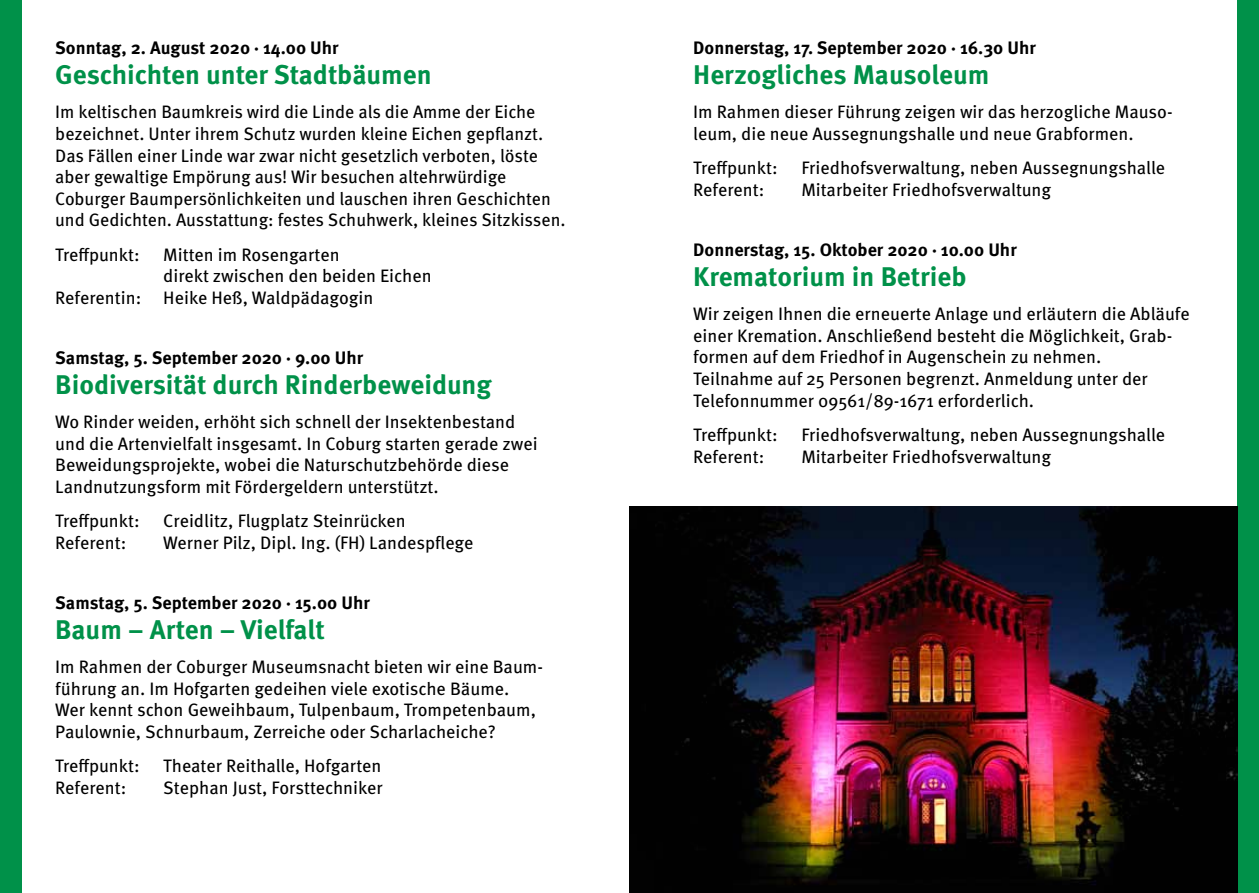
<style>
.page{position:relative;width:1259px;height:893px;background:#fff}
.page>*{position:absolute;margin:0;border:0;box-sizing:border-box;transform-origin:0 0}
.t1{font:700 27px "Meta Pro";color:#009149}
.t2{font:18px/21.6px "Meta Pro";color:#000}
.t3{font:700 18px "Meta Pro";color:#000}
</style>
<div class="page">
<div style="left:0;top:0;width:21px;height:893px;background:#009149"></div>
<div style="left:1237px;top:0;width:22px;height:893px;background:#009149"></div>
<img style="left:629px;top:506px;width:608px;height:387px">
<p class="t3" style="left:55px;top:36px;width:285px">Sonntag, 2. August 2020 · 14.00 Uhr</p>
<h1 class="t1" style="left:55px;top:58px;width:378px">Geschichten unter Stadtbäumen</h1>
<p class="t2" style="left:55px;top:101px;width:512px">Im keltischen Baumkreis wird die Linde als die Amme der Eiche bezeichnet. Unter ihrem Schutz wurden kleine Eichen gepflanzt.<br>Das Fällen einer Linde war zwar nicht gesetzlich verboten, löste aber gewaltige Empörung aus! Wir besuchen altehrwürdige Coburger Baumpersönlichkeiten und lauschen ihren Geschichten und Gedichten. Ausstattung: festes Schuhwerk, kleines Sitzkissen.</p>
<p class="t2" style="left:55px;top:244px;width:86px">Treffpunkt:</p>
<p class="t2" style="left:163px;top:244px;width:178px">Mitten im Rosengarten</p>
<p class="t2" style="left:163px;top:265px;width:270px">direkt zwischen den beiden Eichen</p>
<p class="t2" style="left:55px;top:287px;width:320px">Referentin: Heike Heß, Waldpädagogin</p>
<p class="t3" style="left:55px;top:346px;width:309px">Samstag, 5. September 2020 · 9.00 Uhr</p>
<h1 class="t1" style="left:55px;top:367px;width:438px">Biodiversität durch Rinderbeweidung</h1>
<p class="t2" style="left:55px;top:411px;width:484px">Wo Rinder weiden, erhöht sich schnell der Insektenbestand und die Artenvielfalt insgesamt. In Coburg starten gerade zwei Beweidungsprojekte, wobei die Naturschutzbehörde diese Landnutzungsform mit Fördergeldern unterstützt.</p>
<p class="t2" style="left:55px;top:510px;width:86px">Treffpunkt:</p>
<p class="t2" style="left:163px;top:510px;width:244px">Creidlitz, Flugplatz Steinrücken</p>
<p class="t2" style="left:55px;top:532px;width:73px">Referent:</p>
<p class="t2" style="left:163px;top:532px;width:312px">Werner Pilz, Dipl. Ing. (FH) Landespflege</p>
<p class="t3" style="left:55px;top:591px;width:316px">Samstag, 5. September 2020 · 15.00 Uhr</p>
<h1 class="t1" style="left:55px;top:612px;width:271px">Baum – Arten – Vielfalt</h1>
<p class="t2" style="left:55px;top:656px;width:489px">Im Rahmen der Coburger Museumsnacht bieten wir eine Baum&shy;führung an. Im Hofgarten gedeihen viele exotische Bäume.<br>Wer kennt schon Geweihbaum, Tulpenbaum, Trompetenbaum, Paulownie, Schnurbaum, Zerreiche oder Scharlacheiche?</p>
<p class="t2" style="left:55px;top:755px;width:86px">Treffpunkt:</p>
<p class="t2" style="left:163px;top:755px;width:220px">Theater Reithalle, Hofgarten</p>
<p class="t2" style="left:55px;top:777px;width:73px">Referent:</p>
<p class="t2" style="left:163px;top:777px;width:221px">Stephan Just, Forsttechniker</p>
<p class="t3" style="left:693px;top:36px;width:344px">Donnerstag, 17. September 2020 · 16.30 Uhr</p>
<h1 class="t1" style="left:693px;top:58px;width:298px">Herzogliches Mausoleum</h1>
<p class="t2" style="left:693px;top:101px;width:481px">Im Rahmen dieser Führung zeigen wir das herzogliche Mauso&shy;leum, die neue Aussegnungshalle und neue Grabformen.</p>
<p class="t2" style="left:693px;top:157px;width:86px">Treffpunkt:</p>
<p class="t2" style="left:801px;top:157px;width:365px">Friedhofsverwaltung, neben Aussegnungshalle</p>
<p class="t2" style="left:693px;top:179px;width:73px">Referent:</p>
<p class="t2" style="left:801px;top:179px;width:251px">Mitarbeiter Friedhofsverwaltung</p>
<p class="t3" style="left:693px;top:238px;width:325px">Donnerstag, 15. Oktober 2020 · 10.00 Uhr</p>
<h1 class="t1" style="left:693px;top:259px;width:275px">Krematorium in Betrieb</h1>
<p class="t2" style="left:693px;top:303px;width:498px">Wir zeigen Ihnen die erneuerte Anlage und erläutern die Abläufe einer Kremation. Anschließend besteht die Möglichkeit, Grab&shy;formen auf dem Friedhof in Augenschein zu nehmen.<br>Teilnahme auf 25 Personen begrenzt. Anmeldung unter der Telefonnummer 09561/89-1671 erforderlich.</p>
<p class="t2" style="left:693px;top:424px;width:86px">Treffpunkt:</p>
<p class="t2" style="left:801px;top:424px;width:365px">Friedhofsverwaltung, neben Aussegnungshalle</p>
<p class="t2" style="left:693px;top:446px;width:73px">Referent:</p>
<p class="t2" style="left:801px;top:446px;width:251px">Mitarbeiter Friedhofsverwaltung</p>
</div>
